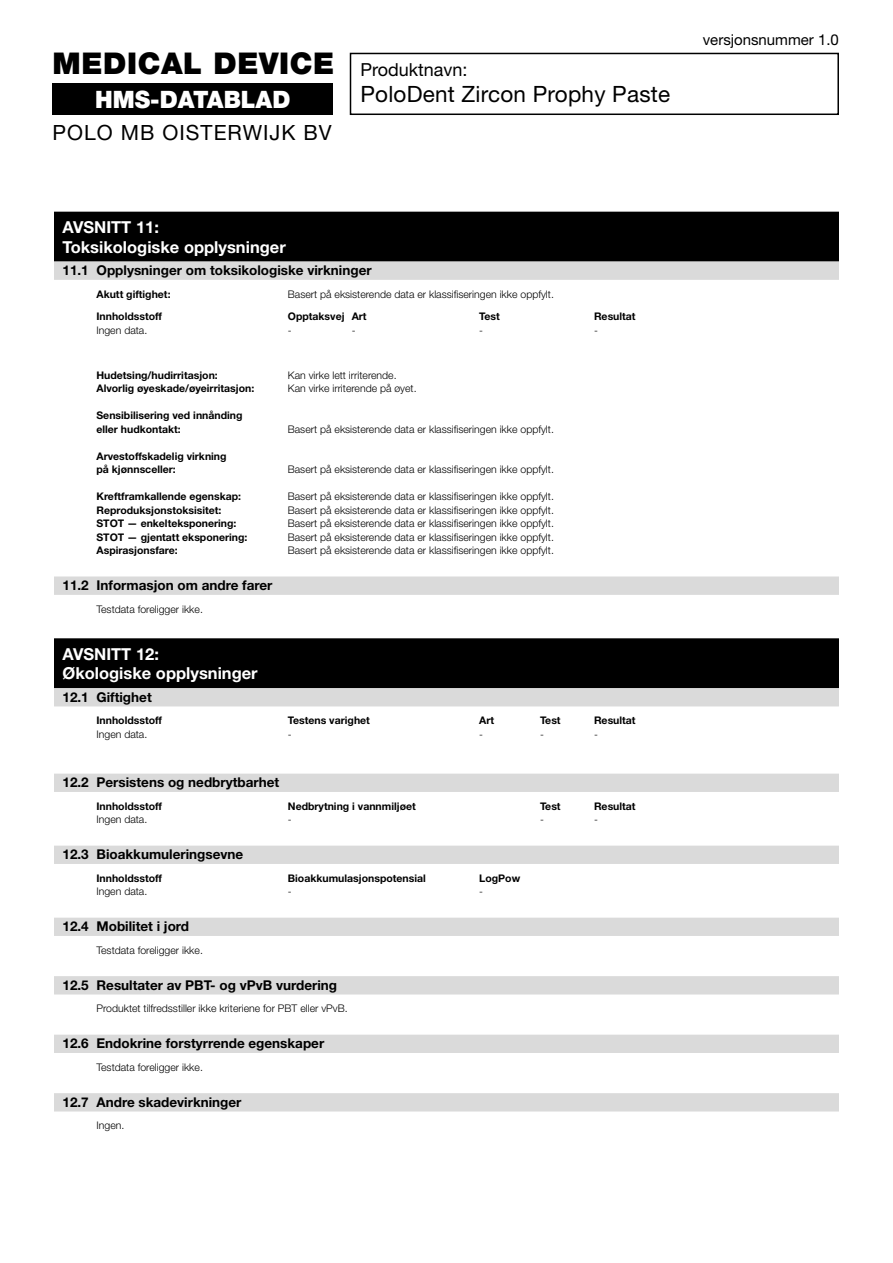
<style>
.page{position:relative;width:893px;height:1263px;background:#fff}
.page>*{position:absolute;margin:0;border:0;box-sizing:border-box;transform-origin:0 0}
.t1{font:900 30px "Helvetica Neue LT Pro";letter-spacing:.02em;color:#000}
.t2{font:900 24px "Helvetica Neue LT Pro";color:#fff}
.t3{font:22.5px "Helvetica Neue LT Pro";letter-spacing:.01em;color:#000}
.t4{font:21px "Helvetica Neue LT Pro";letter-spacing:.05em;color:#000}
.t5{font:18px "Helvetica Neue LT Pro";color:#000}
.t6{font:700 16.5px/19.8px "Helvetica Neue LT Pro";color:#fff}
.t7{font:15px "Helvetica Neue LT Pro";color:#000}
.t8{font:700 13.5px "Helvetica Neue LT Pro";color:#000}
.t9{font:300 10.5px "Helvetica Neue LT Pro";color:#000}
.t10{font:700 10.5px/13.5px "Helvetica Neue LT Pro";color:#000}
</style>
<div class="page">
<div style="left:54px;top:212px;width:785px;height:25px;background:#000"></div>
<div style="left:54px;top:231px;width:785px;height:26px;background:#000"></div>
<div style="left:54px;top:253px;width:785px;height:9px;background:#000"></div>
<div style="left:54px;top:261px;width:785px;height:18px;background:#dadada"></div>
<div style="left:54px;top:275px;width:785px;height:5px;background:#dadada"></div>
<div style="left:54px;top:576px;width:785px;height:18px;background:#dadada"></div>
<div style="left:54px;top:590px;width:785px;height:5px;background:#dadada"></div>
<div style="left:54px;top:638px;width:785px;height:26px;background:#000"></div>
<div style="left:54px;top:658px;width:785px;height:26px;background:#000"></div>
<div style="left:54px;top:679px;width:785px;height:9px;background:#000"></div>
<div style="left:54px;top:688px;width:785px;height:18px;background:#dadada"></div>
<div style="left:54px;top:774px;width:785px;height:18px;background:#dadada"></div>
<div style="left:54px;top:846px;width:785px;height:18px;background:#dadada"></div>
<div style="left:54px;top:918px;width:785px;height:18px;background:#dadada"></div>
<div style="left:54px;top:976px;width:785px;height:18px;background:#dadada"></div>
<div style="left:54px;top:1035px;width:785px;height:18px;background:#dadada"></div>
<div style="left:54px;top:1093px;width:785px;height:18px;background:#dadada"></div>
<div style="left:350px;top:53px;width:489px;height:62px;border:2px solid #000"></div>
<div style="left:52px;top:83px;width:281px;height:32px;background:#000"></div>
<h1 class="t1" style="left:52px;top:45px;width:283px">MEDICAL DEVICE</h1>
<h2 class="t2" style="left:95px;top:85px;width:197px">HMS-DATABLAD</h2>
<h3 class="t4" style="left:52px;top:119px;width:281px">POLO MB OISTERWIJK BV</h3>
<h3 class="t5" style="left:360px;top:59px;width:109px">Produktnavn:</h3>
<h3 class="t3" style="left:360px;top:80px;width:311px">PoloDent Zircon Prophy Paste</h3>
<h3 class="t6" style="left:62px;top:217px;width:225px">AVSNITT 11:<br>Toksikologiske opplysninger</h3>
<p class="t8" style="left:63px;top:262px;width:311px">11.1 Opplysninger om toksikologiske virkninger</p>
<p class="t10" style="left:97px;top:287px;width:76px">Akutt giftighet:</p>
<p class="t9" style="left:288px;top:288px;width:268px">Basert på eksisterende data er klassifiseringen ikke oppfylt.</p>
<p class="t10" style="left:97px;top:309px;width:67px">Innholdsstoff</p>
<p class="t10" style="left:288px;top:309px;width:80px">Opptaksvej Art</p>
<p class="t10" style="left:479px;top:309px;width:22px">Test</p>
<p class="t10" style="left:594px;top:309px;width:43px">Resultat</p>
<p class="t9" style="left:97px;top:324px;width:52px">Ingen data.</p>
<p class="t9" style="left:288px;top:324px;width:5px">-</p>
<p class="t9" style="left:352px;top:324px;width:5px">-</p>
<p class="t9" style="left:479px;top:324px;width:5px">-</p>
<p class="t9" style="left:594px;top:324px;width:5px">-</p>
<p class="t10" style="left:97px;top:368px;width:123px">Hudetsing/hudirritasjon:</p>
<p class="t9" style="left:288px;top:369px;width:110px">Kan virke lett irriterende.</p>
<p class="t10" style="left:97px;top:381px;width:159px">Alvorlig øyeskade/øyeirritasjon:</p>
<p class="t9" style="left:288px;top:382px;width:130px">Kan virke irriterende på øyet.</p>
<p class="t10" style="left:97px;top:408px;width:147px">Sensibilisering ved innånding eller hudkontakt:</p>
<p class="t9" style="left:288px;top:423px;width:268px">Basert på eksisterende data er klassifiseringen ikke oppfylt.</p>
<p class="t10" style="left:97px;top:449px;width:132px">Arvestoffskadelig virkning på kjønnsceller:</p>
<p class="t9" style="left:288px;top:463px;width:268px">Basert på eksisterende data er klassifiseringen ikke oppfylt.</p>
<p class="t10" style="left:97px;top:489px;width:146px">Kreftframkallende egenskap:</p>
<p class="t9" style="left:288px;top:490px;width:268px">Basert på eksisterende data er klassifiseringen ikke oppfylt.</p>
<p class="t10" style="left:97px;top:503px;width:127px">Reproduksjonstoksisitet:</p>
<p class="t9" style="left:288px;top:504px;width:268px">Basert på eksisterende data er klassifiseringen ikke oppfylt.</p>
<p class="t10" style="left:97px;top:516px;width:141px">STOT — enkelteksponering:</p>
<p class="t9" style="left:288px;top:517px;width:268px">Basert på eksisterende data er klassifiseringen ikke oppfylt.</p>
<p class="t10" style="left:97px;top:530px;width:152px">STOT — gjentatt eksponering:</p>
<p class="t9" style="left:288px;top:531px;width:268px">Basert på eksisterende data er klassifiseringen ikke oppfylt.</p>
<p class="t10" style="left:97px;top:543px;width:83px">Aspirasjonsfare:</p>
<p class="t9" style="left:288px;top:544px;width:268px">Basert på eksisterende data er klassifiseringen ikke oppfylt.</p>
<p class="t8" style="left:63px;top:577px;width:211px">11.2 Informasjon om andre farer</p>
<p class="t9" style="left:97px;top:603px;width:108px">Testdata foreligger ikke.</p>
<h3 class="t6" style="left:62px;top:643px;width:197px">AVSNITT 12:<br>Økologiske opplysninger</h3>
<p class="t8" style="left:63px;top:689px;width:91px">12.1 Giftighet</p>
<p class="t10" style="left:97px;top:714px;width:67px">Innholdsstoff</p>
<p class="t10" style="left:288px;top:714px;width:84px">Testens varighet</p>
<p class="t10" style="left:479px;top:714px;width:16px">Art</p>
<p class="t10" style="left:540px;top:714px;width:22px">Test</p>
<p class="t10" style="left:594px;top:714px;width:43px">Resultat</p>
<p class="t9" style="left:97px;top:728px;width:52px">Ingen data.</p>
<p class="t9" style="left:288px;top:728px;width:5px">-</p>
<p class="t9" style="left:479px;top:728px;width:5px">-</p>
<p class="t9" style="left:540px;top:728px;width:5px">-</p>
<p class="t9" style="left:594px;top:728px;width:5px">-</p>
<p class="t8" style="left:63px;top:774px;width:218px">12.2 Persistens og nedbrytbarhet</p>
<p class="t10" style="left:97px;top:799px;width:67px">Innholdsstoff</p>
<p class="t10" style="left:288px;top:799px;width:129px">Nedbrytning i vannmiljøet</p>
<p class="t10" style="left:540px;top:799px;width:22px">Test</p>
<p class="t10" style="left:594px;top:799px;width:43px">Resultat</p>
<p class="t9" style="left:97px;top:813px;width:52px">Ingen data.</p>
<p class="t9" style="left:288px;top:813px;width:5px">-</p>
<p class="t9" style="left:540px;top:813px;width:5px">-</p>
<p class="t9" style="left:594px;top:813px;width:5px">-</p>
<p class="t8" style="left:63px;top:846px;width:182px">12.3 Bioakkumuleringsevne</p>
<p class="t10" style="left:97px;top:871px;width:67px">Innholdsstoff</p>
<p class="t10" style="left:288px;top:871px;width:140px">Bioakkumulasjonspotensial</p>
<p class="t10" style="left:479px;top:871px;width:43px">LogPow</p>
<p class="t9" style="left:97px;top:885px;width:52px">Ingen data.</p>
<p class="t9" style="left:288px;top:885px;width:5px">-</p>
<p class="t9" style="left:479px;top:885px;width:5px">-</p>
<p class="t8" style="left:63px;top:918px;width:128px">12.4 Mobilitet i jord</p>
<p class="t9" style="left:97px;top:944px;width:108px">Testdata foreligger ikke.</p>
<p class="t8" style="left:63px;top:977px;width:276px">12.5 Resultater av PBT- og vPvB vurdering</p>
<p class="t9" style="left:97px;top:1002px;width:253px">Produktet tilfredsstiller ikke kriteriene for PBT eller vPvB.</p>
<p class="t8" style="left:63px;top:1035px;width:263px">12.6 Endokrine forstyrrende egenskaper</p>
<p class="t9" style="left:97px;top:1061px;width:108px">Testdata foreligger ikke.</p>
<p class="t8" style="left:63px;top:1094px;width:181px">12.7 Andre skadevirkninger</p>
<p class="t9" style="left:97px;top:1119px;width:29px">Ingen.</p>
<h3 class="t7" style="left:703px;top:30px;width:138px">versjonsnummer 1.0</h3>
</div>
